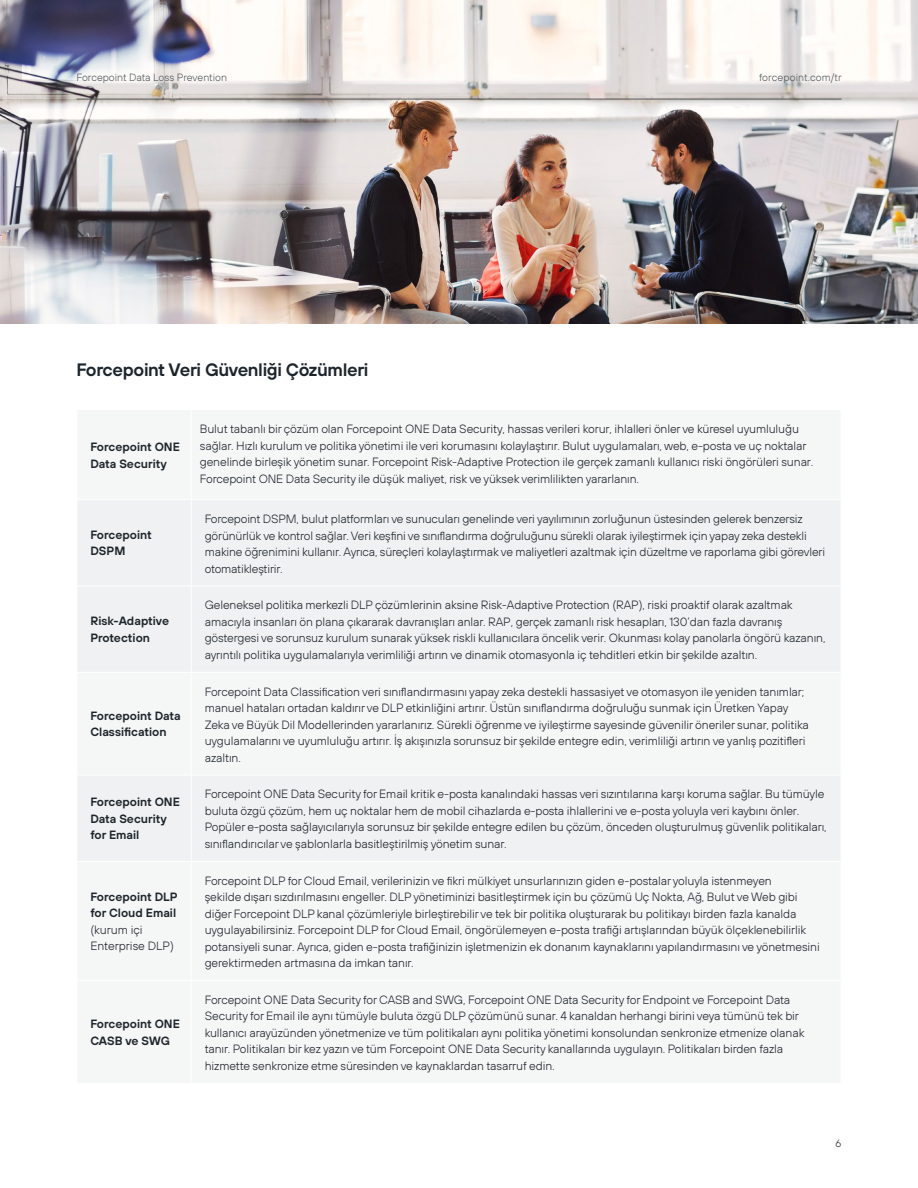
<style>
.page{position:relative;width:918px;height:1188px;background:#fff}
.page>*{position:absolute;margin:0;border:0;box-sizing:border-box;transform-origin:0 0}
.t1{font:600 18px "FP Sans";letter-spacing:-.02em;color:#1d252c}
.t2{font:300 12px/16.5px "FP Sans";letter-spacing:-.01em;color:#1d252c}
.t3{font:600 12px/16.5px "FP Sans";color:#1d252c}
.t4{font:300 10.5px "FP Sans";color:#53575a}
.t5{font:300 10.5px "FP Sans";color:#1d252c}
</style>
<div class="page">
<img style="left:0;top:0;width:918px;height:324px">
<hr style="left:76px;top:99px;width:766px;height:1px;background:#53575a">
<div style="left:78px;top:500px;width:762px;height:361px;background:#f0f1f2"></div>
<hr style="left:191px;top:500px;width:1px;height:86px;background:#fff">
<hr style="left:76px;top:586px;width:115px;height:1px;background:#fff">
<hr style="left:191px;top:586px;width:651px;height:1px;background:#fff">
<hr style="left:191px;top:586px;width:1px;height:86px;background:#fff">
<hr style="left:76px;top:672px;width:115px;height:1px;background:#fff">
<hr style="left:191px;top:672px;width:651px;height:1px;background:#fff">
<hr style="left:191px;top:673px;width:1px;height:102px;background:#fff">
<hr style="left:191px;top:775px;width:1px;height:86px;background:#fff">
<hr style="left:76px;top:775px;width:115px;height:1px;background:#fff">
<hr style="left:191px;top:775px;width:651px;height:1px;background:#fff">
<p class="t4" style="left:76px;top:71px;width:152px">Forcepoint Data Loss Prevention</p>
<p class="t4" style="left:759px;top:71px;width:84px">forcepoint.com/tr</p>
<h1 class="t1" style="left:76px;top:358px;width:294px">Forcepoint Veri Güvenliği Çözümleri</h1>
<p class="t3" style="left:90px;top:438px;width:91px">Forcepoint ONE<br>Data Security</p>
<p class="t3" style="left:90px;top:526px;width:63px">Forcepoint<br>DSPM</p>
<p class="t3" style="left:90px;top:612px;width:80px">Risk-Adaptive<br>Protection</p>
<p class="t3" style="left:90px;top:707px;width:92px">Forcepoint Data<br>Classification</p>
<p class="t2" style="left:200px;top:421px;width:615px">Bulut tabanlı bir çözüm olan Forcepoint ONE Data Security, hassas verileri korur, ihlalleri önler ve küresel uyumluluğu sağlar. Hızlı kurulum ve politika yönetimi ile veri korumasını kolaylaştırır. Bulut uygulamaları, web, e-posta ve uç noktalar genelinde birleşik yönetim sunar. Forcepoint Risk-Adaptive Protection ile gerçek zamanlı kullanıcı riski öngörüleri sunar.<br>Forcepoint ONE Data Security ile düşük maliyet, risk ve yüksek verimlilikten yararlanın.</p>
<p class="t2" style="left:205px;top:510px;width:622px">Forcepoint DSPM, bulut platformları ve sunucuları genelinde veri yayılımının zorluğunun üstesinden gelerek benzersiz görünürlük ve kontrol sağlar. Veri keşfini ve sınıflandırma doğruluğunu sürekli olarak iyileştirmek için yapay zeka destekli makine öğrenimini kullanır. Ayrıca, süreçleri kolaylaştırmak ve maliyetleri azaltmak için düzeltme ve raporlama gibi görevleri otomatikleştirir.</p>
<p class="t2" style="left:205px;top:597px;width:622px">Geleneksel politika merkezli DLP çözümlerinin aksine Risk-Adaptive Protection (RAP), riski proaktif olarak azaltmak amacıyla insanları ön plana çıkararak davranışları anlar. RAP, gerçek zamanlı risk hesapları, 130’dan fazla davranış göstergesi ve sorunsuz kurulum sunarak yüksek riskli kullanıcılara öncelik verir. Okunması kolay panolarla öngörü kazanın, ayrıntılı politika uygulamalarıyla verimliliği artırın ve dinamik otomasyonla iç tehditleri etkin bir şekilde azaltın.</p>
<p class="t2" style="left:205px;top:683px;width:606px">Forcepoint Data Classification veri sınıflandırmasını yapay zeka destekli hassasiyet ve otomasyon ile yeniden tanımlar; manuel hataları ortadan kaldırır ve DLP etkinliğini artırır. Üstün sınıflandırma doğruluğu sunmak için Üretken Yapay Zeka ve Büyük Dil Modellerinden yararlanırız. Sürekli öğrenme ve iyileştirme sayesinde güvenilir öneriler sunar, politika uygulamalarını ve uyumluluğu artırır. İş akışınızla sorunsuz bir şekilde entegre edin, verimliliği artırın ve yanlış pozitifleri azaltın.</p>
<p class="t3" style="left:90px;top:793px;width:91px">Forcepoint ONE<br>Data Security for Email</p>
<p class="t2" style="left:205px;top:786px;width:624px">Forcepoint ONE Data Security for Email kritik e-posta kanalındaki hassas veri sızıntılarına karşı koruma sağlar. Bu tümüyle buluta özgü çözüm, hem uç noktalar hem de mobil cihazlarda e-posta ihlallerini ve e-posta yoluyla veri kaybını önler.<br>Popüler e-posta sağlayıcılarıyla sorunsuz bir şekilde entegre edilen bu çözüm, önceden oluşturulmuş güvenlik politikaları, sınıflandırıcılar ve şablonlarla basitleştirilmiş yönetim sunar.</p>
<p class="t3" style="left:90px;top:888px;width:89px">Forcepoint DLP for Cloud Email</p>
<p class="t2" style="left:90px;top:921px;width:85px">(kurum içi<br>Enterprise DLP)</p>
<p class="t3" style="left:90px;top:1015px;width:91px">Forcepoint ONE<br>CASB ve SWG</p>
<p class="t2" style="left:205px;top:872px;width:617px">Forcepoint DLP for Cloud Email, verilerinizin ve fikri mülkiyet unsurlarınızın giden e-postalar yoluyla istenmeyen<br>şekilde dışarı sızdırılmasını engeller. DLP yönetiminizi basitleştirmek için bu çözümü Uç Nokta, Ağ, Bulut ve Web gibi diğer Forcepoint DLP kanal çözümleriyle birleştirebilir ve tek bir politika oluşturarak bu politikayı birden fazla kanalda uygulayabilirsiniz. Forcepoint DLP for Cloud Email, öngörülemeyen e-posta trafiği artışlarından büyük ölçeklenebilirlik potansiyeli sunar. Ayrıca, giden e-posta trafiğinizin işletmenizin ek donanım kaynaklarını yapılandırmasını ve yönetmesini gerektirmeden artmasına da imkan tanır.</p>
<p class="t2" style="left:205px;top:991px;width:601px">Forcepoint ONE Data Security for CASB and SWG, Forcepoint ONE Data Security for Endpoint ve Forcepoint Data Security for Email ile aynı tümüyle buluta özgü DLP çözümünü sunar. 4 kanaldan herhangi birini veya tümünü tek bir kullanıcı arayüzünden yönetmenize ve tüm politikaları aynı politika yönetimi konsolundan senkronize etmenize olanak tanır. Politikaları bir kez yazın ve tüm Forcepoint ONE Data Security kanallarında uygulayın. Politikaları birden fazla hizmette senkronize etme süresinden ve kaynaklardan tasarruf edin.</p>
<p class="t5" style="left:836px;top:1137px;width:7px">6</p>
</div>
